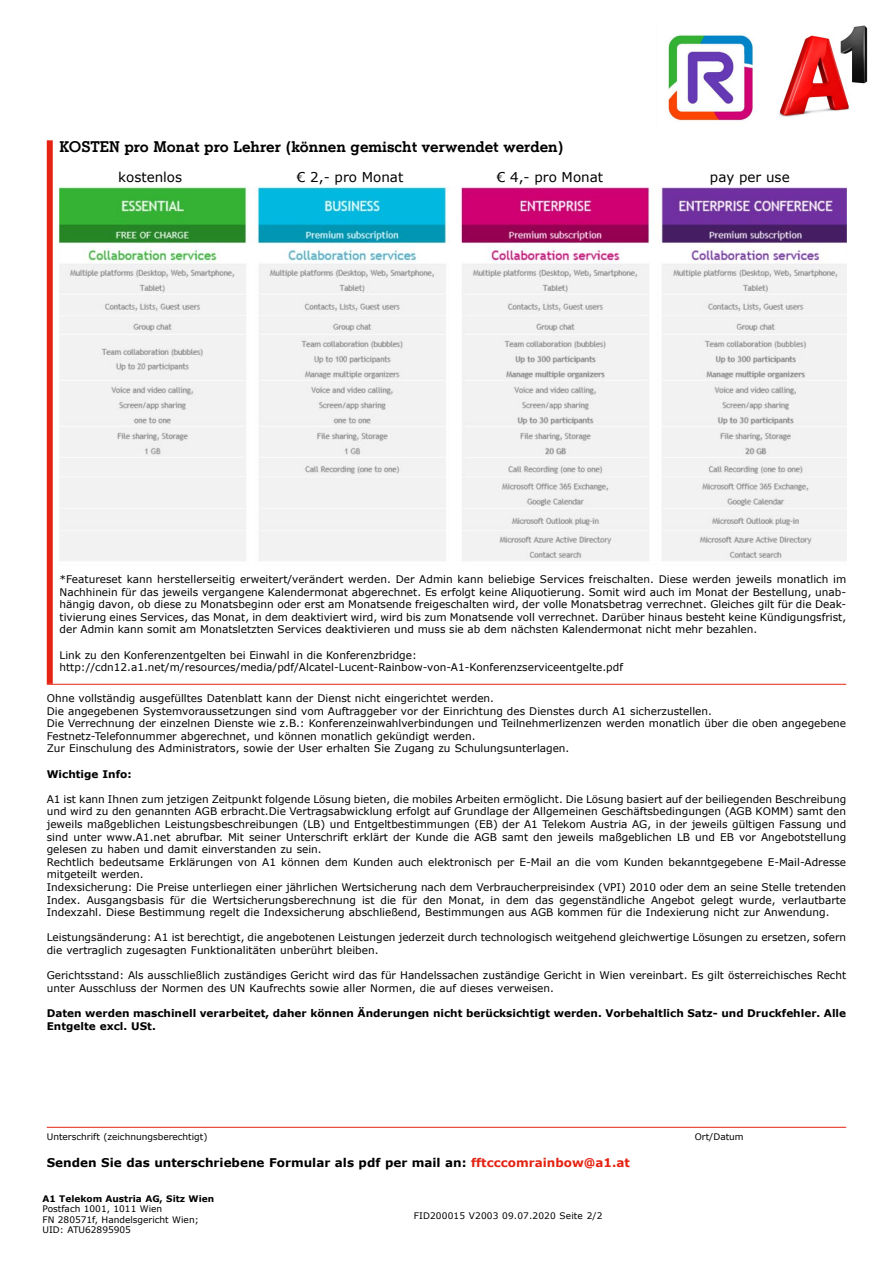
<style>
.page{position:relative;width:893px;height:1263px;background:#fff}
.page>*{position:absolute;margin:0;border:0;box-sizing:border-box;transform-origin:0 0}
.t1{font:700 15px "A1 Einfach";color:#000}
.t2{font:13.5px "Verdana";color:#000}
.t3{font:700 12px "Verdana";color:#000}
.t4{font:10.5px/12.6px "Verdana";color:#000}
.t5{font:700 10.5px/12.6px "Verdana";color:#000}
.t6{font:9px/10.5px "Verdana";color:#000}
.t7{font:700 9px "Verdana";color:#000}
.s1{color:#e42313}
</style>
<div class="page">
<img style="left:668px;top:26px;width:199px;height:95px">
<hr style="left:47px;top:1127px;width:799px;height:1px;background:#e42313">
<div style="left:47px;top:140px;width:6px;height:544px;background:#e42313"></div>
<hr style="left:47px;top:684px;width:799px;height:1px;background:#e42313">
<img style="left:60px;top:187px;width:786px;height:374px">
<h1 class="t1" style="left:60px;top:137px;width:506px">KOSTEN pro Monat pro Lehrer (können gemischt verwendet werden)</h1>
<p class="t2" style="left:118px;top:168px;width:65px">kostenlos</p>
<p class="t2" style="left:297px;top:168px;width:108px">€ 2,- pro Monat</p>
<p class="t2" style="left:497px;top:168px;width:108px">€ 4,- pro Monat</p>
<p class="t2" style="left:710px;top:168px;width:81px">pay per use</p>
<p class="t4" style="left:60px;top:573px;width:788px;text-align:justify">*Featureset kann herstellerseitig erweitert/verändert werden. Der Admin kann beliebige Services freischalten. Diese werden jeweils monatlich im Nachhinein für das jeweils vergangene Kalendermonat abgerechnet. Es erfolgt keine Aliquotierung. Somit wird auch im Monat der Bestellung, unab&shy;hängig davon, ob diese zu Monatsbeginn oder erst am Monatsende freigeschalten wird, der volle Monatsbetrag verrechnet. Gleiches gilt für die Deak&shy;tivierung eines Services, das Monat, in dem deaktiviert wird, wird bis zum Monatsende voll verrechnet. Darüber hinaus besteht keine Kündigungsfrist, der Admin kann somit am Monatsletzten Services deaktivieren und muss sie ab dem nächsten Kalendermonat nicht mehr bezahlen.</p>
<p class="t4" style="left:60px;top:648px;width:565px">Link zu den Konferenzentgelten bei Einwahl in die Konferenzbridge: http://cdn12.a1.net/m/resources/media/pdf/Alcatel-Lucent-Rainbow-von-A1-Konferenzserviceentgelte.pdf</p>
<p class="t4" style="left:47px;top:692px;width:801px">Ohne vollständig ausgefülltes Datenblatt kann der Dienst nicht eingerichtet werden.<br>Die angegebenen Systemvoraussetzungen sind vom Auftraggeber vor der Einrichtung des Dienstes durch A1 sicherzustellen.<br>Die Verrechnung der einzelnen Dienste wie z.B.: Konferenzeinwahlverbindungen und Teilnehmerlizenzen werden monatlich über die oben angegebene Festnetz-Telefonnummer abgerechnet, und können monatlich gekündigt werden.<br>Zur Einschulung des Administrators, sowie der User erhalten Sie Zugang zu Schulungsunterlagen.</p>
<p class="t5" style="left:47px;top:767px;width:86px">Wichtige Info:</p>
<p class="t4" style="left:47px;top:793px;width:801px">A1 ist kann Ihnen zum jetzigen Zeitpunkt folgende Lösung bieten, die mobiles Arbeiten ermöglicht. Die Lösung basiert auf der beiliegenden Beschreibung und wird zu den genannten AGB erbracht.Die Vertragsabwicklung erfolgt auf Grundlage der Allgemeinen Geschäftsbedingungen (AGB KOMM) samt den jeweils maßgeblichen Leistungsbeschreibungen (LB) und Entgeltbestimmungen (EB) der A1 Telekom Austria AG, in der jeweils gültigen Fassung und sind unter www.A1.net abrufbar. Mit seiner Unterschrift erklärt der Kunde die AGB samt den jeweils maßgeblichen LB und EB vor Angebotstellung gelesen zu haben und damit einverstanden zu sein.<br>Rechtlich bedeutsame Erklärungen von A1 können dem Kunden auch elektronisch per E-Mail an die vom Kunden bekanntgegebene E-Mail-Adresse mitgeteilt werden.<br>Indexsicherung: Die Preise unterliegen einer jährlichen Wertsicherung nach dem Verbraucherpreisindex (VPI) 2010 oder dem an seine Stelle tretenden Index. Ausgangsbasis für die Wertsicherungsberechnung ist die für den Monat, in dem das gegenständliche Angebot gelegt wurde, verlautbarte Indexzahl. Diese Bestimmung regelt die Indexsicherung abschließend, Bestimmungen aus AGB kommen für die Indexierung nicht zur Anwendung.</p>
<p class="t4" style="left:47px;top:931px;width:801px">Leistungsänderung: A1 ist berechtigt, die angebotenen Leistungen jederzeit durch technologisch weitgehend gleichwertige Lösungen zu ersetzen, sofern die vertraglich zugesagten Funktionalitäten unberührt bleiben.</p>
<p class="t4" style="left:47px;top:969px;width:801px">Gerichtsstand: Als ausschließlich zuständiges Gericht wird das für Handelssachen zuständige Gericht in Wien vereinbart. Es gilt österreichisches Recht unter Ausschluss der Normen des UN Kaufrechts sowie aller Normen, die auf dieses verweisen.</p>
<p class="t5" style="left:47px;top:1007px;width:801px">Daten werden maschinell verarbeitet, daher können Änderungen nicht berücksichtigt werden. Vorbehaltlich Satz- und Druckfehler. Alle<br>Entgelte excl. USt.</p>
<p class="t6" style="left:47px;top:1131px;width:162px">Unterschrift (zeichnungsberechtigt)</p>
<p class="t6" style="left:695px;top:1131px;width:50px">Ort/Datum</p>
<p class="t3" style="left:47px;top:1154px;width:585px">Senden Sie das unterschriebene Formular als pdf per mail an: <span class="s1">fftcccomrainbow@a1.at</span></p>
<p class="t7" style="left:43px;top:1192px;width:173px">A1 Telekom Austria AG, Sitz Wien</p>
<p class="t6" style="left:43px;top:1204px;width:158px">Postfach 1001, 1011 Wien<br>FN 280571f, Handelsgericht Wien;<br>UID: ATU62895905</p>
<p class="t6" style="left:414px;top:1210px;width:190px">FID200015 V2003 09.07.2020 Seite 2/2</p>
</div>
